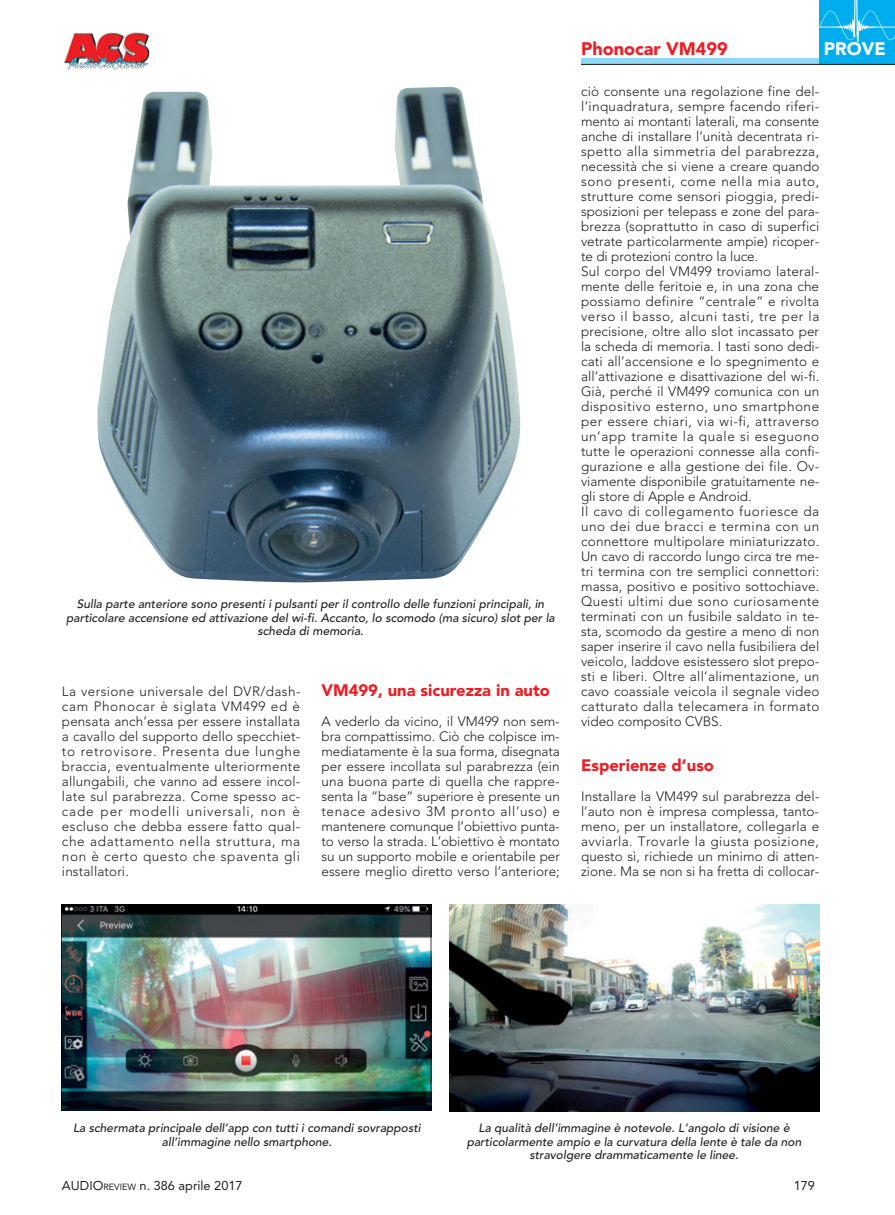
<style>
.page{position:relative;width:895px;height:1215px;background:#fff}
.page>*{position:absolute;margin:0;border:0;box-sizing:border-box;transform-origin:0 0}
.t1{font:900 18px "Avenir";color:#ed1d24}
.t2{font:900 18px "Avenir";color:#fff}
.t3{font:900 16.5px "Avenir";color:#ed1d24}
.t4{font:300 13.5px/15px "Avenir";letter-spacing:.01em;color:#231f20;text-align:justify}
.t5{font:12.75px "Avenir";color:#231f20}
.t6{font:italic 500 12px/13.5px "Avenir";color:#231f20;text-align:center}
.s1{font-size:9px}
</style>
<div class="page">
<svg style="left:581px;top:58px;width:238px;height:6px"></svg>
<div style="left:819px;top:0;width:75px;height:65px;background:#00aeef"></div>
<hr style="left:581px;top:64px;width:313px;height:1px;background:#231f20">
<img style="left:64px;top:33px;width:60px;height:28px">
<img style="left:97px;top:86px;width:423px;height:497px">
<img style="left:62px;top:905px;width:369px;height:206px">
<img style="left:449px;top:905px;width:369px;height:206px">
<svg style="left:819px;top:0;width:76px;height:42px"></svg>
<p class="t6" style="left:66px;top:597px;width:490px">Sulla parte anteriore sono presenti i pulsanti per il controllo delle funzioni principali, in particolare accensione ed attivazione del wi-fi. Accanto, lo scomodo (ma sicuro) slot per la scheda di memoria.</p>
<p class="t4" style="left:62px;top:684px;width:240px">La versione universale del DVR/dash&shy;cam Phonocar è siglata VM499 ed è pensata anch’essa per essere installata a cavallo del supporto dello specchiet&shy;to retrovisore. Presenta due lunghe braccia, eventualmente ulteriormente allungabili, che vanno ad essere incol&shy;late sul parabrezza. Come spesso ac&shy;cade per modelli universali, non è escluso che debba essere fatto qual&shy;che adattamento nella struttura, ma non è certo questo che spaventa gli installatori.</p>
<p class="t3" style="left:321px;top:676px;width:230px">VM499, una sicurezza in auto</p>
<p class="t4" style="left:321px;top:714px;width:240px">A vederlo da vicino, il VM499 non sem&shy;bra compattissimo. Ciò che colpisce im&shy;mediatamente è la sua forma, disegnata per essere incollata sul parabrezza (ein una buona parte di quella che rappre&shy;senta la “base” superiore è presente un tenace adesivo 3M pronto all’uso) e mantenere comunque l’obiettivo punta&shy;to verso la strada. L’obiettivo è montato su un supporto mobile e orientabile per essere meglio diretto verso l’anteriore;</p>
<h1 class="t1" style="left:581px;top:34px;width:148px">Phonocar VM499</h1>
<h1 class="t2" style="left:823px;top:33px;width:63px">PROVE</h1>
<p class="t4" style="left:581px;top:84px;width:240px;text-align:left">ciò consente una regolazione fine del&shy;l’inquadratura, sempre facendo riferi&shy;mento ai montanti laterali, ma consente anche di installare l’unità decentrata ri&shy;spetto alla simmetria del parabrezza, necessità che si viene a creare quando sono presenti, come nella mia auto, strutture come sensori pioggia, predi&shy;sposizioni per telepass e zone del para&shy;brezza (soprattutto in caso di superfici vetrate particolarmente ampie) ricoper&shy;te di protezioni contro la luce.<br>Sul corpo del VM499 troviamo lateral&shy;mente delle feritoie e, in una zona che possiamo definire “centrale” e rivolta verso il basso, alcuni tasti, tre per la precisione, oltre allo slot incassato per la scheda di memoria. I tasti sono dedi&shy;cati all’accensione e lo spegnimento e all’attivazione e disattivazione del wi-fi.<br>Già, perché il VM499 comunica con un dispositivo esterno, uno smartphone per essere chiari, via wi-fi, attraverso un’app tramite la quale si eseguono tutte le operazioni connesse alla confi&shy;gurazione e alla gestione dei file. Ov&shy;viamente disponibile gratuitamente ne&shy;gli store di Apple e Android.<br>Il cavo di collegamento fuoriesce da uno dei due bracci e termina con un connettore multipolare miniaturizzato.<br>Un cavo di raccordo lungo circa tre me&shy;tri termina con tre semplici connettori: massa, positivo e positivo sottochiave.<br>Questi ultimi due sono curiosamente terminati con un fusibile saldato in te&shy;sta, scomodo da gestire a meno di non saper inserire il cavo nella fusibiliera del veicolo, laddove esistessero slot prepo&shy;sti e liberi. Oltre all’alimentazione, un cavo coassiale veicola il segnale video catturato dalla telecamera in formato video composito CVBS.</p>
<p class="t3" style="left:581px;top:751px;width:134px">Esperienze d’uso</p>
<p class="t4" style="left:581px;top:789px;width:240px">Installare la VM499 sul parabrezza del&shy;l’auto non è impresa complessa, tanto&shy;meno, per un installatore, collegarla e avviarla. Trovarle la giusta posizione, questo sì, richiede un minimo di atten&shy;zione. Ma se non si ha fretta di collocar-</p>
<p class="t6" style="left:73px;top:1122px;width:349px">La schermata principale dell’app con tutti i comandi sovrapposti all’immagine nello smartphone.</p>
<p class="t6" style="left:466px;top:1122px;width:336px">La qualità dell’immagine è notevole. L’angolo di visione è particolarmente ampio e la curvatura della lente è tale da non stravolgere drammaticamente le linee.</p>
<p class="t5" style="left:62px;top:1176px;width:182px">AUDIO<span class="s1">REVIEW</span> n. 386 aprile 2017</p>
<p class="t5" style="left:793px;top:1176px;width:23px">179</p>
</div>
